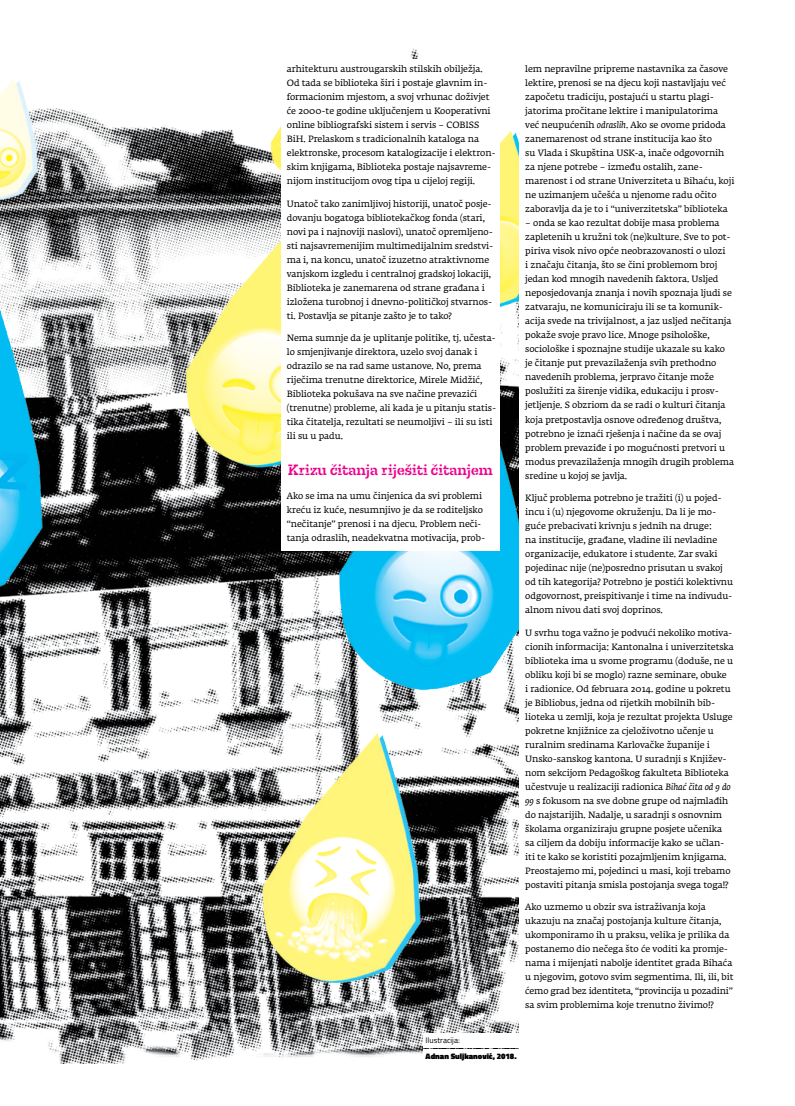
<style>
.page{position:relative;width:795px;height:1106px;background:#fff}
.page>*{position:absolute;margin:0;border:0;box-sizing:border-box;transform-origin:0 0}
.t1{font:500 16px "Tesla Stencil Std";color:#ec008c}
.t2{font:9px/14px "Fedra Serif A Pro";letter-spacing:-.005em;color:#000}
.t3{font:900 8px "Titillium";color:#000}
.t4{font:8px "Titillium";color:#000}
.s1{font-style:italic}
</style>
<div class="page">
<img style="left:0;top:48px;width:519px;height:1013px">
<div style="left:281px;top:60px;width:218px;height:491px;background:#fff"></div>
<div style="left:422px;top:1049px;width:103px;height:14px;background:#fff"></div>
<div style="left:422px;top:1033px;width:103px;height:14px;background:#fff"></div>
<p class="t2" style="left:286px;top:62px;width:210px">arhitekturu austrougarskih stilskih obilježja.<br>Od tada se biblioteka širi i postaje glavnim in&shy;formacionim mjestom, a svoj vrhunac doživjet će 2000-te godine uključenjem u Kooperativni online bibliografski sistem i servis – COBISS BiH. Prelaskom s tradicionalnih kataloga na elektronske, procesom katalogizacije i elektron&shy;skim knjigama, Biblioteka postaje najsavreme&shy;nijom institucijom ovog tipa u cijeloj regiji.</p>
<p class="t2" style="left:286px;top:197px;width:208px">Unatoč tako zanimljivoj historiji, unatoč posje&shy;dovanju bogatoga bibliotekačkog fonda (stari, novi pa i najnoviji naslovi), unatoč opremljeno&shy;sti najsavremenijim multimedijalnim sredstvi&shy;ma i, na koncu, unatoč izuzetno atraktivnome vanjskom izgledu i centralnoj gradskoj lokaciji, Biblioteka je zanemarena od strane građana i izložena turobnoj i dnevno-političkoj stvarnos&shy;ti. Postavlja se pitanje zašto je to tako?</p>
<p class="t2" style="left:286px;top:331px;width:211px">Nema sumnje da je uplitanje politike, tj. učesta&shy;lo smjenjivanje direktora, uzelo svoj danak i odrazilo se na rad same ustanove. No, prema riječima trenutne direktorice, Mirele Midžić, Biblioteka pokušava na sve načine prevazići (trenutne) probleme, ali kada je u pitanju statis&shy;tika čitatelja, rezultati se neumoljivi – ili su isti ili su u padu.</p>
<h1 class="t1" style="left:287px;top:460px;width:206px">Krizu čitanja riješiti čitanjem</h1>
<p class="t2" style="left:286px;top:489px;width:200px">Ako se ima na umu činjenica da svi problemi kreću iz kuće, nesumnjivo je da se roditeljsko “nečitanje” prenosi i na djecu. Problem neči&shy;tanja odraslih, neadekvatna motivacija, prob-</p>
<p class="t2" style="left:525px;top:62px;width:210px">lem nepravilne pripreme nastavnika za časove lektire, prenosi se na djecu koji nastavljaju već započetu tradiciju, postajući u startu plagi&shy;jatorima pročitane lektire i manipulatorima već neupućenih <span class="s1">odraslih</span>. Ako se ovome pridoda zanemarenost od strane institucija kao što<br>su Vlada i Skupština USK-a, inače odgovornih za njene potrebe – između ostalih, zane&shy;marenost i od strane Univerziteta u Bihaću, koji ne uzimanjem učešća u njenome radu očito zaboravlja da je to i “univerzitetska” biblioteka</p>
<p class="t2" style="left:525px;top:216px;width:210px">– onda se kao rezultat dobije masa problema zapletenih u kružni tok (ne)kulture. Sve to pot&shy;piriva visok nivo opće neobrazovanosti o ulozi<br>i značaju čitanja, što se čini problemom broj jedan kod mnogih navedenih faktora. Usljed neposjedovanja znanja i novih spoznaja ljudi se zatvaraju, ne komuniciraju ili se ta komunik&shy;acija svede na trivijalnost, a jaz usljed nečitanja pokaže svoje pravo lice. Mnoge psihološke, sociološke i spoznajne studije ukazale su kako je čitanje put prevazilaženja svih prethodno navedenih problema, jerpravo čitanje može poslužiti za širenje vidika, edukaciju i prosv&shy;jetljenje. S obzriom da se radi o kulturi čitanja koja pretpostavlja osnove određenog društva, potrebno je iznaći rješenja i načine da se ovaj problem prevaziđe i po mogućnosti pretvori u modus prevazilaženja mnogih drugih problema sredine u kojoj se javlja.</p>
<p class="t2" style="left:525px;top:491px;width:209px">Ključ problema potrebno je tražiti (i) u pojed&shy;incu i (u) njegovome okruženju. Da li je mo&shy;guće prebacivati krivnju s jednih na druge:<br>na institucije, građane, vladine ili nevladine organizacije, edukatore i studente. Zar svaki pojedinac nije (ne)posredno prisutan u svakoj od tih kategorija? Potrebno je postići kolektivnu odgovornost, preispitivanje i time na indivudu&shy;alnom nivou dati svoj doprinos.</p>
<p class="t2" style="left:525px;top:625px;width:210px">U svrhu toga važno je podvući nekoliko motiva&shy;cionih informacija: Kantonalna i univerzitetska biblioteka ima u svome programu (doduše, ne u obliku koji bi se moglo) razne seminare, obuke<br>i radionice. Od februara 2014. godine u pokretu je Bibliobus, jedna od rijetkih mobilnih bib&shy;lioteka u zemlji, koja je rezultat projekta Usluge pokretne knjižnice za cjeloživotno učenje u ruralnim sredinama Karlovačke županije i Unsko-sanskog kantona. U suradnji s Književ&shy;nom sekcijom Pedagoškog fakulteta Biblioteka učestvuje u realizaciji radionica <span class="s1">Bihać čita od 9 do 99</span> s fokusom na sve dobne grupe od najmlađih do najstarijih. Nadalje, u saradnji s osnovnim školama organiziraju grupne posjete učenika<br>sa ciljem da dobiju informacije kako se učlan&shy;iti te kako se koristiti pozajmljenim knjigama.<br>Preostajemo mi, pojedinci u masi, koji trebamo postaviti pitanja smisla postojanja svega toga!?</p>
<p class="t2" style="left:525px;top:900px;width:210px">Ako uzmemo u obzir sva istraživanja koja ukazuju na značaj postojanja kulture čitanja, ukomponiramo ih u praksu, velika je prilika da postanemo dio nečega što će voditi ka promje&shy;nama i mijenjati nabolje identitet grada Bihaća u njegovim, gotovo svim segmentima. Ili, ili, bit ćemo grad bez identiteta, “provincija u pozadini” sa svim problemima koje trenutno živimo!?</p>
<p class="t4" style="left:425px;top:1035px;width:36px">Ilustracija:</p>
<p class="t3" style="left:425px;top:1050px;width:92px">Adnan Suljkanović, 2018.</p>
</div>
